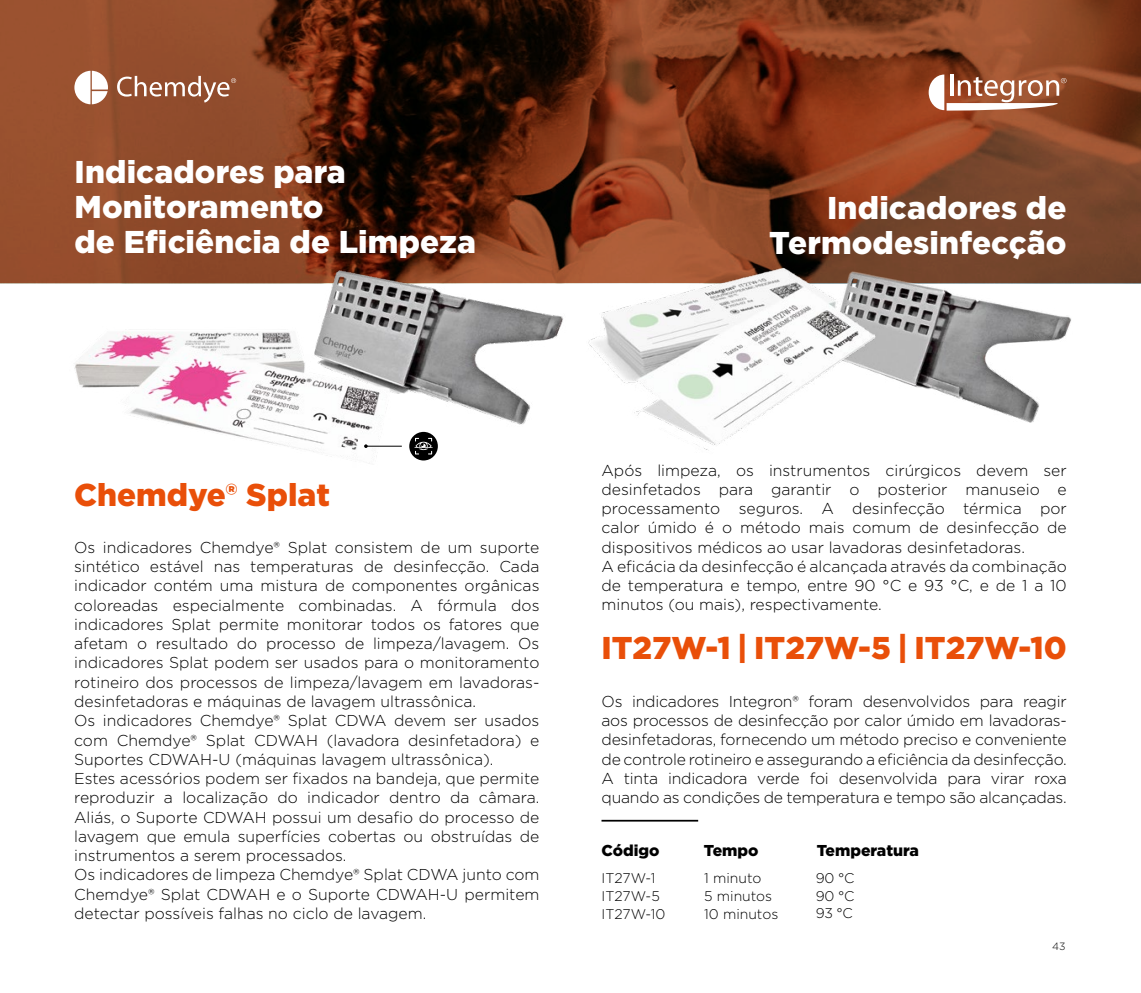
<style>
.page{position:relative;width:1141px;height:993px;background:#fff}
.page>*{position:absolute;margin:0;border:0;box-sizing:border-box;transform-origin:0 0}
.t1{font:900 31.5px/35px "Gotham";letter-spacing:.005em;color:#fff}
.t2{font:900 31.5px "Gotham";color:#e94f09}
.t3{font:300 15.75px/19.2px "Gotham";color:#000}
.t4{font:900 15.75px "Gotham";color:#000}
.t5{font:300 14px/17.5px "Gotham";color:#000}
.t6{font:300 10.5px "Gotham";color:#000}
</style>
<div class="page">
<svg style="left:0;top:0;width:1141px;height:283px;background:#73371d"></svg>
<svg style="left:117px;top:76px;width:119px;height:27px;background:#a87158"></svg>
<svg style="left:74px;top:71px;width:34px;height:33px"></svg>
<img style="left:63px;top:259px;width:484px;height:202px">
<svg style="left:364px;top:444px;width:4px;height:4px"></svg>
<hr style="left:366px;top:446px;width:36px;height:1px;background:#000">
<div style="left:409px;top:432px;width:29px;height:28px;background:#000;border-radius:50%"></div>
<svg style="left:414px;top:438px;width:19px;height:16px"></svg>
<svg style="left:929px;top:74px;width:138px;height:37px"></svg>
<hr style="left:601px;top:819px;width:97px;height:2px;background:#000">
<img style="left:917px;top:262px;width:165px;height:161px">
<img style="left:547px;top:231px;width:370px;height:219px">
<h1 class="t1" style="left:74px;top:154px;width:403px">Indicadores para<br>Monitoramento<br>de Eficiência de Limpeza</h1>
<h1 class="t1" style="left:769px;top:190px;width:299px;text-align:right">Indicadores de<br>Termodesinfecção</h1>
<h1 class="t2" style="left:74px;top:472px;width:257px">Chemdye® Splat</h1>
<p class="t3" style="left:74px;top:537px;width:467px">Os indicadores Chemdye® Splat consistem de um suporte sintético estável nas temperaturas de desinfecção. Cada indicador contém uma mistura de componentes orgânicas coloreadas especialmente combinadas. A fórmula dos indicadores Splat permite monitorar todos os fatores que afetam o resultado do processo de limpeza/lavagem. Os indicadores Splat podem ser usados para o monitoramento rotineiro dos processos de limpeza/lavagem em lavadoras&shy;desinfetadoras e máquinas de lavagem ultrassônica.<br>Os indicadores Chemdye® Splat CDWA devem ser usados com Chemdye® Splat CDWAH (lavadora desinfetadora) e Suportes CDWAH-U (máquinas lavagem ultrassônica).<br>Estes acessórios podem ser fixados na bandeja, que permite reproduzir a localização do indicador dentro da câmara.<br>Aliás, o Suporte CDWAH possui um desafio do processo de lavagem que emula superfícies cobertas ou obstruídas de instrumentos a serem processados.<br>Os indicadores de limpeza Chemdye® Splat CDWA junto com Chemdye® Splat CDWAH e o Suporte CDWAH-U permitem detectar possíveis falhas no ciclo de lavagem.</p>
<p class="t3" style="left:601px;top:460px;width:467px">Após limpeza, os instrumentos cirúrgicos devem ser desinfetados para garantir o posterior manuseio e processamento seguros. A desinfecção térmica por calor úmido é o método mais comum de desinfecção de dispositivos médicos ao usar lavadoras desinfetadoras.<br>A eficácia da desinfecção é alcançada através da combinação de temperatura e tempo, entre 90 °C e 93 °C, e de 1 a 10 minutos (ou mais), respectivamente.</p>
<h1 class="t2" style="left:601px;top:626px;width:467px">IT27W-1 | IT27W-5 | IT27W-10</h1>
<p class="t3" style="left:601px;top:691px;width:467px;text-align:justify">Os indicadores Integron® foram desenvolvidos para reagir aos processos de desinfecção por calor úmido em lavadoras&shy;desinfetadoras, fornecendo um método preciso e conveniente de controle rotineiro e assegurando a eficiência da desinfecção.<br>A tinta indicadora verde foi desenvolvida para virar roxa quando as condições de temperatura e tempo são alcançadas.</p>
<p class="t4" style="left:601px;top:839px;width:60px">Código</p>
<p class="t4" style="left:704px;top:839px;width:56px">Tempo</p>
<p class="t4" style="left:817px;top:839px;width:104px">Temperatura</p>
<p class="t5" style="left:601px;top:869px;width:66px">IT27W-1<br>IT27W-5<br>IT27W-10</p>
<p class="t5" style="left:704px;top:869px;width:76px">1 minuto<br>5 minutos<br>10 minutos</p>
<p class="t5" style="left:816px;top:869px;width:40px;text-align:justify">90 °C 90 °C 93 °C</p>
<p class="t6" style="left:1052px;top:939px;width:15px">43</p>
</div>
